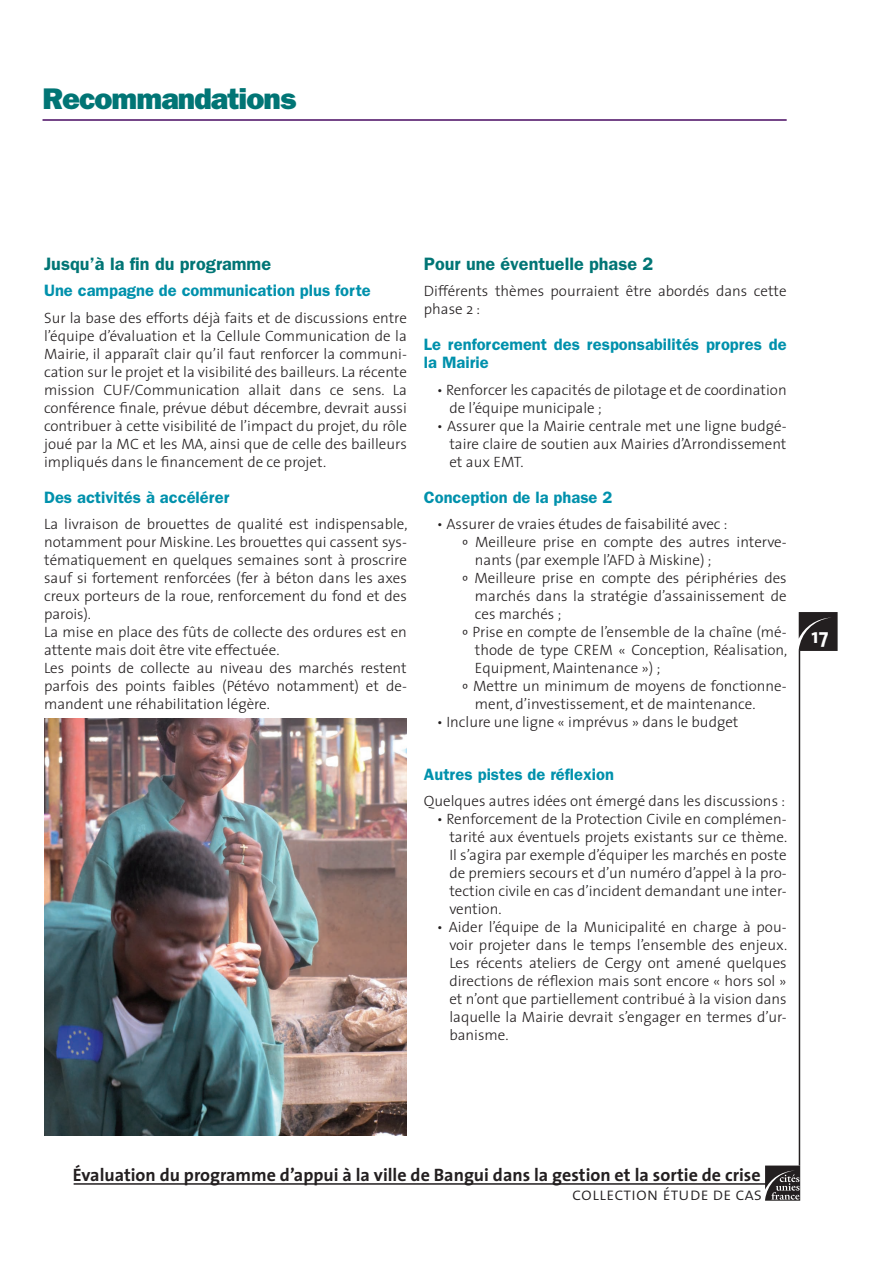
<style>
.page{position:relative;width:893px;height:1263px;background:#fff}
.page>*{position:absolute;margin:0;border:0;box-sizing:border-box;transform-origin:0 0}
.t1{font:800 30px "Franklin Gothic";letter-spacing:-.03em;color:#017575}
.t2{font:700 21px "The Sans";color:#fff}
.t3{font:700 18px "The Sans";color:#231f20}
.t4{font:600 18px "Franklin Gothic";color:#017575}
.t5{font:18px "The Sans Light Caps";color:#231f20}
.t6{font:600 16.5px/18px "Franklin Gothic";color:#0091ac}
.t7{font:300 15px/18px "The Sans";color:#231f20;text-align:justify}
</style>
<div class="page">
<hr style="left:74px;top:1183px;width:692px;height:2px;background:#231f20">
<svg style="left:799px;top:612px;width:39px;height:39px;background:#2f2b2c"></svg>
<hr style="left:799px;top:651px;width:1px;height:514px;background:#231f20">
<svg style="left:765px;top:1165px;width:35px;height:36px"></svg>
<hr style="left:43px;top:119px;width:744px;height:2px;background:#490a62">
<img style="left:44px;top:719px;width:363px;height:416px">
<h1 class="t1" style="left:43px;top:81px;width:255px">Recommandations</h1>
<p class="t4" style="left:44px;top:253px;width:228px">Jusqu’à la fin du programme</p>
<p class="t6" style="left:44px;top:281px;width:328px">Une campagne de communication plus forte</p>
<p class="t7" style="left:44px;top:308px;width:364px">Sur la base des efforts déjà faits et de discussions entre l’équipe d’évaluation et la Cellule Communication de la Mairie, il apparaît clair qu’il faut renforcer la communi&shy;cation sur le projet et la visibilité des bailleurs. La récente mission CUF/Communication allait dans ce sens. La conférence finale, prévue début décembre, devrait aussi contribuer à cette visibilité de l’impact du projet, du rôle joué par la MC et les MA, ainsi que de celle des bailleurs impliqués dans le financement de ce projet.</p>
<p class="t6" style="left:44px;top:488px;width:187px">Des activités à accélérer</p>
<p class="t7" style="left:44px;top:514px;width:365px;text-align:left">La livraison de brouettes de qualité est indispensable, notamment pour Miskine. Les brouettes qui cassent sys&shy;tématiquement en quelques semaines sont à proscrire sauf si fortement renforcées (fer à béton dans les axes creux porteurs de la roue, renforcement du fond et des parois).<br>La mise en place des fûts de collecte des ordures est en attente mais doit être vite effectuée.<br>Les points de collecte au niveau des marchés restent parfois des points faibles (Pétévo notamment) et de&shy;mandent une réhabilitation légère.</p>
<p class="t4" style="left:424px;top:253px;width:231px">Pour une éventuelle phase 2</p>
<p class="t7" style="left:424px;top:281px;width:364px">Différents thèmes pourraient être abordés dans cette phase 2 :</p>
<p class="t6" style="left:424px;top:335px;width:364px">Le renforcement des responsabilités propres de la Mairie</p>
<p class="t7" style="left:449px;top:380px;width:339px;text-indent:-13px">• Renforcer les capacités de pilotage et de coordination de l’équipe municipale ;</p>
<p class="t7" style="left:449px;top:416px;width:339px;text-indent:-13px">• Assurer que la Mairie centrale met une ligne budgé&shy;taire claire de soutien aux Mairies d’Arrondissement et aux EMT.</p>
<p class="t6" style="left:424px;top:488px;width:190px">Conception de la phase 2</p>
<p class="t7" style="left:437px;top:514px;width:292px">• Assurer de vraies études de faisabilité avec :</p>
<p class="t7" style="left:462px;top:532px;width:326px">º Meilleure prise en compte des autres interve-</p>
<p class="t7" style="left:475px;top:550px;width:238px">nants (par exemple l’AFD à Miskine) ;</p>
<p class="t7" style="left:462px;top:568px;width:326px">º Meilleure prise en compte des périphéries des</p>
<p class="t7" style="left:475px;top:586px;width:313px">marchés dans la stratégie d’assainissement de</p>
<p class="t7" style="left:475px;top:604px;width:88px">ces marchés ;</p>
<p class="t7" style="left:462px;top:622px;width:326px">º Prise en compte de l’ensemble de la chaîne (mé-</p>
<p class="t7" style="left:475px;top:640px;width:314px">thode de type CREM « Conception, Réalisation,</p>
<p class="t7" style="left:475px;top:658px;width:187px">Equipment, Maintenance ») ;</p>
<p class="t7" style="left:462px;top:676px;width:326px">º Mettre un minimum de moyens de fonctionne-</p>
<p class="t7" style="left:475px;top:694px;width:282px">ment, d’investissement, et de maintenance.</p>
<p class="t7" style="left:437px;top:712px;width:303px">• Inclure une ligne « imprévus » dans le budget</p>
<p class="t6" style="left:424px;top:765px;width:192px">Autres pistes de réflexion</p>
<p class="t7" style="left:424px;top:792px;width:363px">Quelques autres idées ont émergé dans les discussions :</p>
<p class="t7" style="left:449px;top:810px;width:339px;text-indent:-13px">• Renforcement de la Protection Civile en complémen&shy;tarité aux éventuels projets existants sur ce thème.<br>Il s’agira par exemple d’équiper les marchés en poste de premiers secours et d’un numéro d’appel à la pro&shy;tection civile en cas d’incident demandant une inter&shy;vention.</p>
<p class="t7" style="left:449px;top:918px;width:339px;text-indent:-13px">• Aider l’équipe de la Municipalité en charge à pou&shy;voir projeter dans le temps l’ensemble des enjeux.<br>Les récents ateliers de Cergy ont amené quelques directions de réflexion mais sont encore « hors sol » et n’ont que partiellement contribué à la vision dans laquelle la Mairie devrait s’engager en termes d’ur&shy;banisme.</p>
<h2 class="t2" style="left:812px;top:618px;width:18px">17</h2>
<p class="t3" style="left:73px;top:1160px;width:689px">Évaluation du programme d’appui à la ville de Bangui dans la gestion et la sortie de crise</p>
<p class="t5" style="left:572px;top:1178px;width:191px">collection étude de cas</p>
</div>
